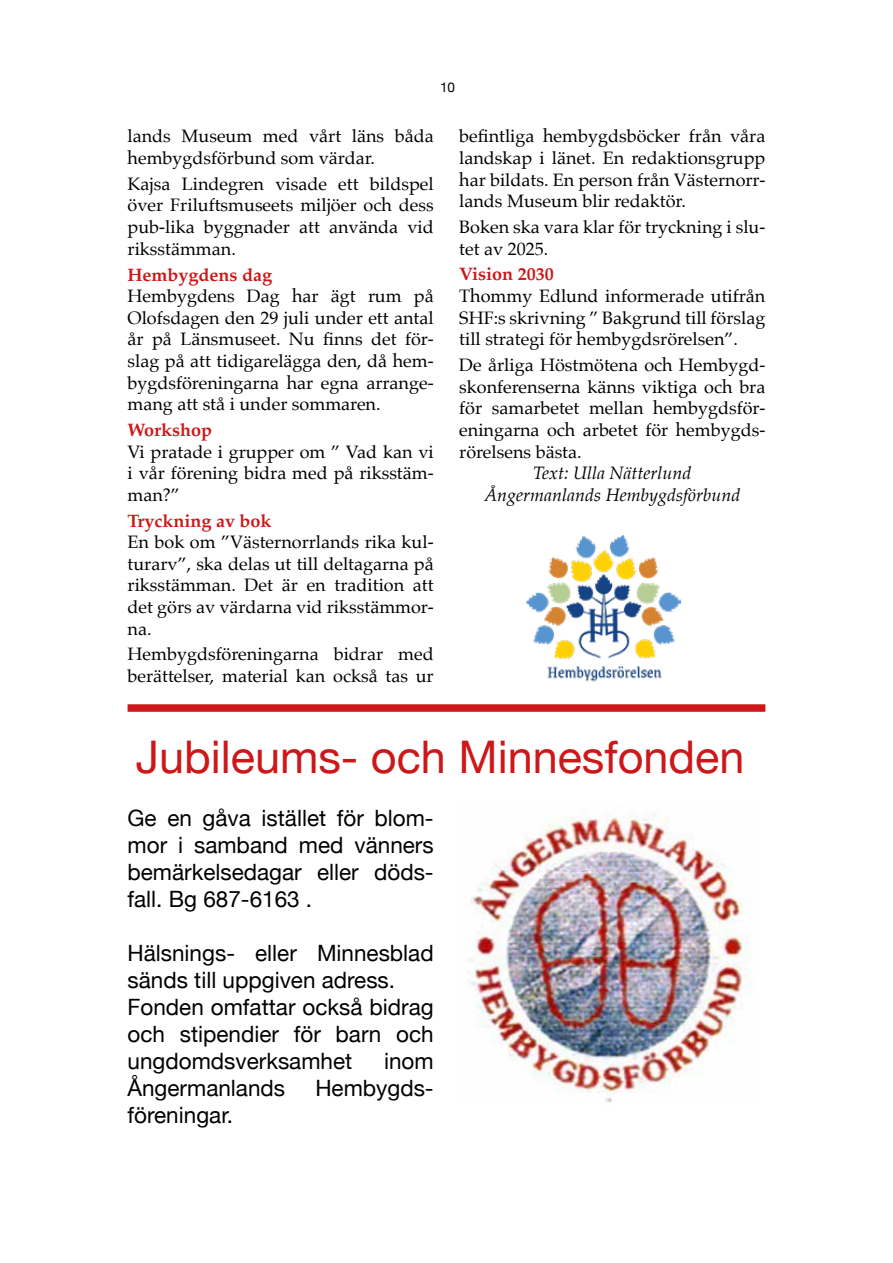
<style>
.page{position:relative;width:893px;height:1263px;background:#fff}
.page>*{position:absolute;margin:0;border:0;box-sizing:border-box;transform-origin:0 0}
.t1{font:45px "Helvetica Neue";color:#cd1719}
.t2{font:22.5px/27px "Helvetica Neue";color:#000;text-align:justify}
.t3{font:18px/21.6px "Palatino";color:#000;text-align:justify}
.t4{font:italic 18px/21.6px "Palatino";color:#000;text-align:center}
.t5{font:700 18px "Palatino";color:#cd1719}
.t6{font:13.5px "Helvetica Neue";color:#000}
</style>
<div class="page">
<img style="left:526px;top:535px;width:155px;height:147px">
<div style="left:128px;top:704px;width:637px;height:8px;background:#cd1719"></div>
<img style="left:470px;top:814px;width:281px;height:289px">
<p class="t6" style="left:440px;top:77px;width:17px">10</p>
<p class="t3" style="left:128px;top:125px;width:308px">lands Museum med vårt läns båda hembygdsförbund som värdar.</p>
<p class="t3" style="left:128px;top:173px;width:308px">Kajsa Lindegren visade ett bildspel över Friluftsmuseets miljöer och dess pub-lika byggnader att använda vid riksstämman.</p>
<p class="t5" style="left:128px;top:259px;width:146px">Hembygdens dag</p>
<p class="t3" style="left:128px;top:285px;width:308px">Hembygdens Dag har ägt rum på Olofsdagen den 29 juli under ett antal år på Länsmuseet. Nu finns det för&shy;slag på att tidigarelägga den, då hem&shy;bygdsföreningarna har egna arrange&shy;mang att stå i under sommaren.</p>
<p class="t5" style="left:128px;top:414px;width:86px">Workshop</p>
<p class="t3" style="left:128px;top:440px;width:308px">Vi pratade i grupper om ” Vad kan vi i vår förening bidra med på riksstäm&shy;man?”</p>
<p class="t5" style="left:128px;top:505px;width:146px">Tryckning av bok</p>
<p class="t3" style="left:128px;top:531px;width:308px">En bok om ”Västernorrlands rika kul&shy;turarv”, ska delas ut till deltagarna på riksstämman. Det är en tradition att det görs av värdarna vid riksstämmor&shy;na.</p>
<p class="t3" style="left:128px;top:643px;width:308px">Hembygdsföreningarna bidrar med berättelser, material kan också tas ur</p>
<p class="t3" style="left:459px;top:125px;width:308px">befintliga hembygdsböcker från våra landskap i länet. En redaktionsgrupp har bildats. En person från Västernorr&shy;lands Museum blir redaktör.</p>
<p class="t3" style="left:459px;top:216px;width:308px">Boken ska vara klar för tryckning i slu&shy;tet av 2025.</p>
<p class="t5" style="left:459px;top:259px;width:96px">Vision 2030</p>
<p class="t3" style="left:459px;top:285px;width:308px">Thommy Edlund informerade utifrån SHF:s skrivning ” Bakgrund till förslag till strategi för hembygdsrörelsen”.</p>
<p class="t3" style="left:459px;top:354px;width:308px">De årliga Höstmötena och Hembygd&shy;skonferenserna känns viktiga och bra för samarbetet mellan hembygdsför&shy;eningarna och arbetet för hembygds&shy;rörelsens bästa.</p>
<p class="t4" style="left:484px;top:462px;width:258px">Text: Ulla Nätterlund<br>Ångermanlands Hembygdsförbund</p>
<h1 class="t1" style="left:136px;top:725px;width:610px">Jubileums- och Minnesfonden</h1>
<p class="t2" style="left:128px;top:806px;width:308px">Ge en gåva istället för blom&shy;mor i samband med vänners bemärkelsedagar eller döds&shy;fall. Bg 687-6163 .</p>
<p class="t2" style="left:128px;top:941px;width:308px;text-align:left">Hälsnings- eller Minnesblad sänds till uppgiven adress.<br>Fonden omfattar också bidrag och stipendier för barn och ungdomdsverksamhet</p>
<p class="t2" style="left:384px;top:1049px;width:51px">inom</p>
<p class="t2" style="left:128px;top:1076px;width:159px">Ångermanlands</p>
<p class="t2" style="left:315px;top:1076px;width:120px">Hembygds-</p>
<p class="t2" style="left:128px;top:1103px;width:107px">föreningar.</p>
</div>
